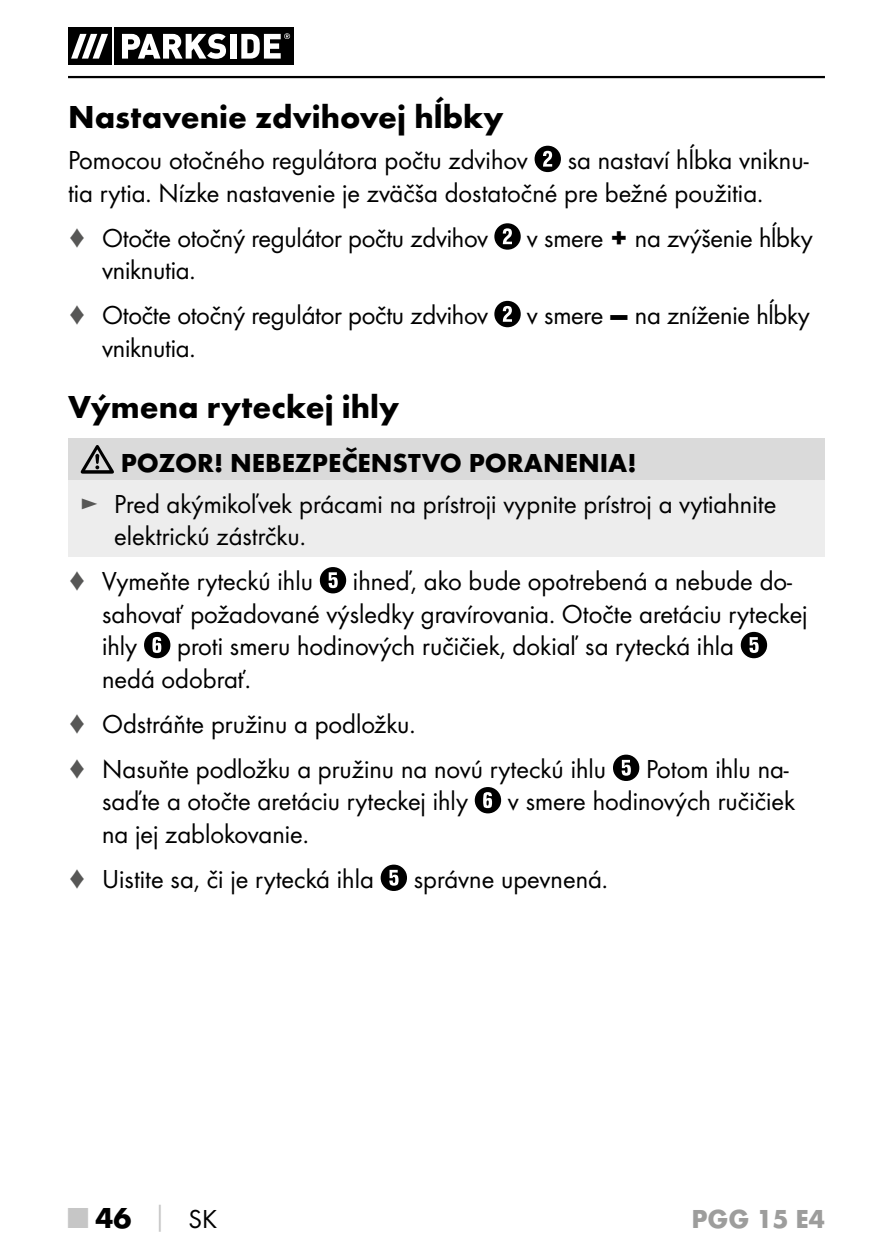
<style>
.page{position:relative;width:893px;height:1259px;background:#fff}
.page>*{position:absolute;margin:0;border:0;box-sizing:border-box;transform-origin:0 0}
.t1{font:700 33px "Futura";color:#000}
.t2{font:700 30px "Futura";color:#000}
.t3{font:27px/32.4px "Futura Boo";color:#000}
.t4{font:700 27px "Futura";color:#000}
.t5{font:700 27px "Futura";color:#9d9d9c}
.s1{color:#575756}
.s2{font-family:"Futura";font-weight:700;font-stretch:expanded}
.s3{color:#c6c6c6}
.s4{font-size:27px;color:#c6c6c6}
.s5{font-family:"Futura Boo";font-weight:400;font-size:27px}
</style>
<div class="page">
<hr style="left:68px;top:76px;width:757px;height:2px;background:#000">
<div style="left:68px;top:27px;width:225px;height:38px;background:linear-gradient(to bottom,#fff,#fff)"></div>
<div style="left:68px;top:28px;width:43px;height:37px;background:#000"></div>
<div style="left:114px;top:28px;width:179px;height:37px;background:#000"></div>
<svg style="left:71px;top:34px;width:37px;height:25px"></svg>
<svg style="left:122px;top:34px;width:104px;height:25px"></svg>
<div style="left:230px;top:34px;width:6px;height:25px;background:#fff"></div>
<svg style="left:241px;top:33px;width:49px;height:26px"></svg>
<svg style="left:535px;top:146px;width:26px;height:26px"></svg>
<svg style="left:494px;top:223px;width:27px;height:27px"></svg>
<svg style="left:494px;top:301px;width:27px;height:26px"></svg>
<div style="left:68px;top:438px;width:757px;height:42px;background:#dadada"></div>
<div style="left:68px;top:480px;width:757px;height:77px;background:#ededed"></div>
<svg style="left:81px;top:445px;width:33px;height:29px"></svg>
<svg style="left:320px;top:567px;width:26px;height:26px"></svg>
<svg style="left:144px;top:632px;width:26px;height:26px"></svg>
<svg style="left:741px;top:632px;width:26px;height:26px"></svg>
<svg style="left:613px;top:754px;width:26px;height:27px"></svg>
<svg style="left:475px;top:787px;width:26px;height:26px"></svg>
<svg style="left:381px;top:864px;width:26px;height:27px"></svg>
<p class="t1" style="left:68px;top:97px;width:437px">Nastavenie zdvihovej hĺbky</p>
<p class="t3" style="left:68px;top:144px;width:461px">Pomocou otočného regulátora počtu zdvihov</p>
<p class="t3" style="left:68px;top:144px;width:742px;text-indent:500px">sa nastaví hĺbka vniknu&shy;tia rytia. Nízke nastavenie je zväčša dostatočné pre bežné použitia.</p>
<p class="t3" style="left:68px;top:221px;width:422px"><span class="s1">♦</span> Otočte otočný regulátor počtu zdvihov</p>
<p class="t3" style="left:527px;top:221px;width:287px">v smere <span class="s2">+</span> na zvýšenie hĺbky</p>
<p class="t3" style="left:68px;top:247px;width:422px;line-height:45px;text-indent:34px">vniknutia.<br><span class="s1">♦</span> Otočte otočný regulátor počtu zdvihov</p>
<p class="t3" style="left:527px;top:299px;width:285px">v smere <span class="s2">–</span> na zníženie hĺbky</p>
<p class="t3" style="left:102px;top:331px;width:92px">vniknutia.</p>
<p class="t1" style="left:68px;top:386px;width:333px">Výmena ryteckej ihly</p>
<p class="t4" style="left:121px;top:446px;width:517px">POZOR! NEBEZPEČENSTVO PORANENIA!</p>
<p class="t3" style="left:114px;top:487px;width:664px;text-indent:-34px"><span class="s1">►</span> Pred akýmikoľvek prácami na prístroji vypnite prístroj a vytiahnite elektrickú zástrčku.</p>
<p class="t3" style="left:68px;top:565px;width:247px"><span class="s1">♦</span> Vymeňte ryteckú ihlu</p>
<p class="t3" style="left:102px;top:565px;width:707px;text-indent:251px">ihneď, ako bude opotrebená a nebude do&shy;sahovať požadované výsledky gravírovania. Otočte aretáciu ryteckej ihly</p>
<p class="t3" style="left:102px;top:630px;width:633px;text-indent:75px">proti smeru hodinových ručičiek, dokiaľ sa rytecká ihla nedá odobrať.</p>
<p class="t3" style="left:68px;top:701px;width:540px;line-height:45px"><span class="s1">♦</span> Odstráňte pružinu a podložku.<br><span class="s1">♦</span> Nasuňte podložku a pružinu na novú ryteckú ihlu</p>
<p class="t3" style="left:646px;top:752px;width:144px">Potom ihlu na-</p>
<p class="t3" style="left:102px;top:785px;width:367px">saďte a otočte aretáciu ryteckej ihly</p>
<p class="t3" style="left:508px;top:785px;width:289px">v smere hodinových ručičiek</p>
<p class="t3" style="left:68px;top:811px;width:307px;line-height:45px;text-indent:34px">na jej zablokovanie.<br><span class="s1">♦</span> Uistite sa, či je rytecká ihla</p>
<p class="t3" style="left:414px;top:862px;width:192px">správne upevnená.</p>
<p class="t2" style="left:68px;top:1199px;width:151px"><span class="s3">■</span> 46 <span class="s4">│</span> <span class="s5">SK</span></p>
<p class="t5" style="left:691px;top:1202px;width:135px">PGG 15 E4</p>
</div>
